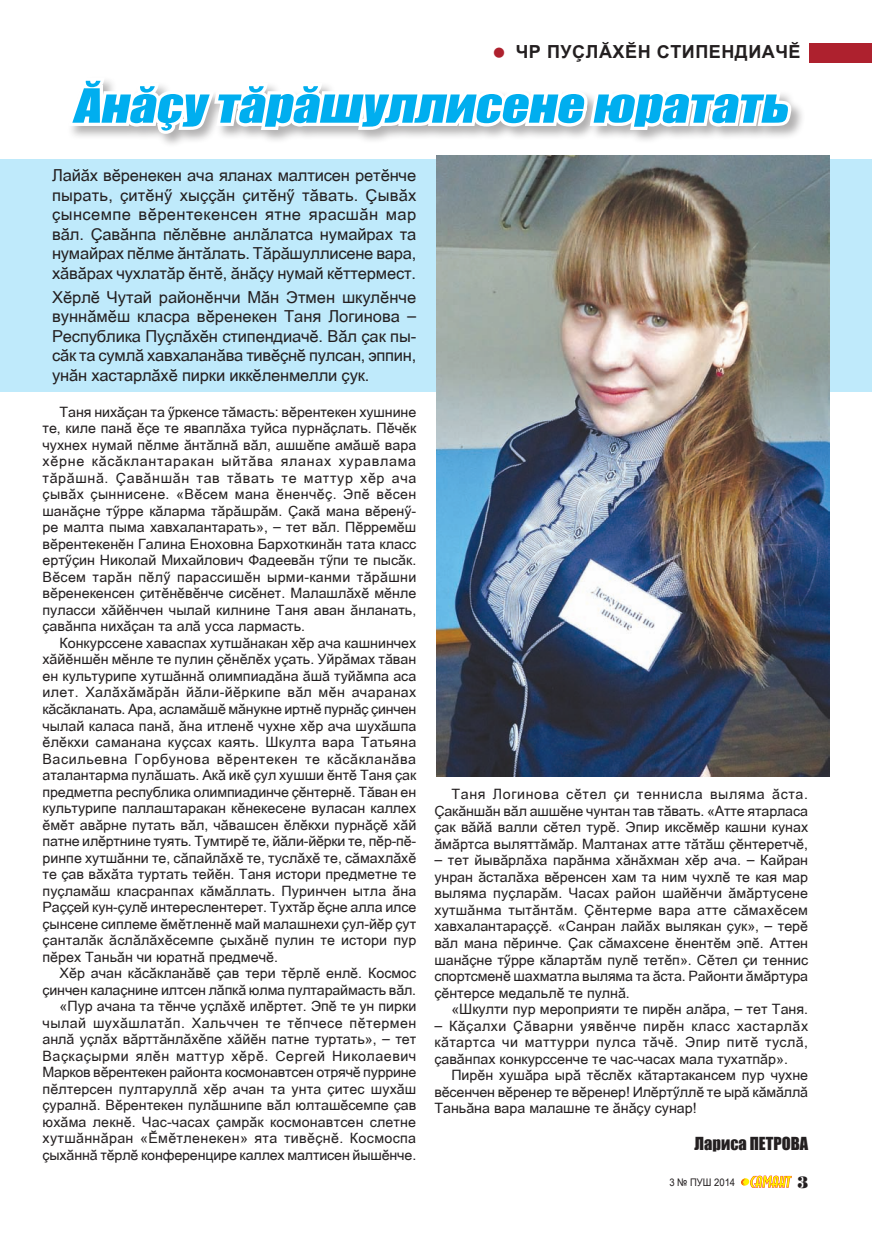
<style>
.page{position:relative;width:872px;height:1234px;background:#fff}
.page>*{position:absolute;margin:0;border:0;box-sizing:border-box;transform-origin:0 0}
.t1{font:italic 43.5px "Impact";color:#00aeef;scale:1.22 1}
.t2{font:700 18px "Arial Cyr";letter-spacing:.03em;color:#231f20}
.t3{font:16.5px/19.5px "Arial Cyr";letter-spacing:-.01em;color:#231f20;text-align:justify}
.t4{font:16.5px "Impact";color:#231f20}
.t5{font:16.5px "Standart Poster";color:#231f20;scale:.9 1}
.t6{font:14.25px/16.5px "Arial Cyr";color:#231f20;text-align:justify}
.t7{font:10.5px "Arial Cyr";color:#231f20;scale:.9 1}
</style>
<div class="page">
<div style="left:0;top:159px;width:872px;height:232px;background:#bfeafb"></div>
<div style="left:704px;top:43px;width:168px;height:20px;background:#ae212e"></div>
<div style="left:318px;top:43px;width:491px;height:20px;background:#fff"></div>
<img style="left:436px;top:155px;width:393px;height:621px">
<svg style="left:741px;top:1175px;width:50px;height:12px"></svg>
<svg style="left:71px;top:80px;width:724px;height:83px"></svg>
<p class="t2" style="left:516px;top:39px;width:286px">ЧР ПУ+ЛЁХ,Н СТИПЕНДИАЧ,</p>
<h1 class="t1" style="left:73px;top:72px;width:596px">Ăнăçу тăрăшуллисене юратать</h1>
<p class="t3" style="left:52px;top:165px;width:366px">Лайёх в.ренекен ача яланах малтисен рет.нче пырать: =ит.н\ хы==ён =ит.н\ тёвать? +ывёх =ынсемпе в.рентекенсен ятне ярасшён мар вёл? +авёнпа п.л.вне анлёлатса нумайрах та нумайрах п.лме ёнтёлать? Тёрёшуллисене вара: хёвёрах чухлатёр .нт.: ёнё=у нумай к.ттермест?</p>
<p class="t3" style="left:52px;top:287px;width:366px">Х.рл. Чутай район.нчи Мён Этмен шкул.нче вуннём.ш класра в.ренекен Таня Логинова _ Республика Пу=лёх.н стипендиач.? Вёл =ак пы&shy;сёк та сумлё хавхаланёва тив.=н. пулсан: эппин: унён хастарлёх. пирки икк.ленмелли =ук?</p>
<p class="t6" style="left:43px;top:403px;width:375px;text-indent:17px">Таня нихё=ан та \ркенсе тёмасть% в.рентекен хушнине те: киле панё .=е те яваплёха туйса пурнё=лать? П.ч.к чухнех нумай п.лме ёнтёлнё вёл: ашш.пе амёш. вара х.рне кёсёклантаракан ыйтёва яланах хуравлама тёрёшнё? +авёншён тав тёвать те маттур х.р ача =ывёх =ыннисене? «В.сем мана .ненч.=? Эп. в.сен шанё=не т\рре кёларма тёрёшрём? +акё мана в.рен\- ре малта пыма хавхалантарать»: _ тет вёл? П.ррем.ш в.рентекен.н Галина Еноховна Бархоткинён тата класс ерт\=ин Николай Михайлович Фадеевён т\пи те пысёк?<br>В.сем тарён п.л\ парассиш.н ырми-канми тёрёшни в.ренекенсен =ит.н.в.нче сис.нет? Малашлёх. м.нле пуласси хёй.нчен чылай килнине Таня аван ёнланать: =авёнпа нихё=ан та алё усса лармасть?</p>
<p class="t6" style="left:43px;top:634px;width:375px;text-indent:17px">Конкурссене хаваспах хутшёнакан х.р ача кашнинчех хёй.нш.н м.нле те пулин =.н.л.х у=ать? Уйрёмах тёван ен культурипе хутшённё олимпиадёна ёшё туйёмпа аса илет? Халёхёмёрён йёли-й.ркипе вёл м.н ачаранах кёсёкланать? Ара: асламёш. мёнукне иртн. пурнё= =инчен чылай каласа панё: ёна итлен. чухне х.р ача шухёшпа .л.кхи саманана ку=сах каять? Шкулта вара Татьяна Васильевна Горбунова в.рентекен те кёсёкланёва аталантарма пулёшать? Акё ик. =ул хушши .нт. Таня =ак предметпа республика олимпиадинче =.нтерн.? Тёван ен культурипе паллаштаракан к.некесене вуласан каллех .м.т авёрне путать вёл: чёвашсен .л.кхи пурнё=. хёй патне ил.ртнине туять? Тумтир. те: йёли-й.рки те: п.р-п.- ринпе хутшённи те: сёпайлёх. те: туслёх. те: сёмахлёх. те =ав вёхёта туртать тей.н? Таня истори предметне те пу=ламёш класранпах кёмёллать? Пуринчен ытла ёна Ра==ей кун-=ул. интереслентерет? Тухтёр .=не алла илсе =ынсене сиплеме .м.тленн. май малашнехи =ул-й.р =ут =анталёк ёслёлёх.семпе =ыхён. пулин те истори пур п.рех Таньён чи юратнё предмеч.?</p>
<p class="t6" style="left:43px;top:964px;width:375px;text-align:right">Х.р ачан кёсёкланёв. =ав тери т.рл. енл.? Космос =инчен кала=нине илтсен лёпкё юлма пултараймасть вёл? «Пур ачана та т.нче у=лёх. ил.ртет? Эп. те ун пирки чылай шухёшлатёп? Хальччен те т.пчесе п.термен анлё у=лёх вёрттёнлёх.пе хёй.н патне туртать»: _ тет Ва=ка=ырми ял.н маттур х.р.? Сергей Николаевич Марков в.рентекен районта космонавтсен отряч. пуррине п.лтерсен пултаруллё х.р ачан та унта =итес шухёш =уралнё? В.рентекен пулёшнипе вёл юлташ.семпе =ав юхёма лекн.? Час-часах =амрёк космонавтсен слетне хутшённёран «,м.тленекен» ята тив.=н.? Космоспа =ыхённё т.рл. конференцире каллех малтисен йыш.нче?</p>
<p class="t6" style="left:434px;top:785px;width:375px;text-indent:17px">Таня Логинова с.тел =и теннисла выляма ёста? +акёншён вёл ашш.не чунтан тав тёвать? «Атте ятарласа =ак вёйё валли с.тел тур.? Эпир икс.м.р кашни кунах ёмёртса выляттёмёр? Малтанах атте тётёш =.нтеретч.: _ тет йывёрлёха парёнма хёнёхман х.р ача? _ Кайран унран ёсталёха в.ренсен хам та ним чухл. те кая мар выляма пу=ларём? Часах район шай.нчи ёмёртусене хутшёнма тытёнтём? +.нтерме вара атте сёмах.сем хавхалантара==.? «Санран лайёх вылякан =ук»: _ тер. вёл мана п.ринче? +ак сёмахсене .нент.м эп.? Аттен шанё=не т\рре кёлартём пул. тет.п»? С.тел =и теннис спортсмен. шахматла выляма та ёста? Районти ёмёртура =.нтерсе медальл. те пулнё?</p>
<p class="t6" style="left:434px;top:1000px;width:375px;text-indent:17px">«Шкулти пур мероприяти те пир.н алёра: _ тет Таня? _ Кё=алхи +ёварни уяв.нче пир.н класс хастарлёх кётартса чи маттурри пулса тёч.? Эпир пит. туслё: =авёнпах конкурссенче те час-часах мала тухатпёр»?</p>
<p class="t6" style="left:434px;top:1066px;width:375px;text-indent:17px">Пир.н хушёра ырё т.сл.х кётартакансем пур чухне в.сенчен в.ренер те в.ренер! Ил.рт\лл. те ырё кёмёллё Таньёна вара малашне те ёнё=у сунар!</p>
<p class="t4" style="left:694px;top:1130px;width:115px">Лариса ПЕТРОВА</p>
<p class="t7" style="left:669px;top:1176px;width:75px">3 № ПУШ 2014</p>
<p class="t5" style="left:797px;top:1172px;width:13px">3</p>
</div>
